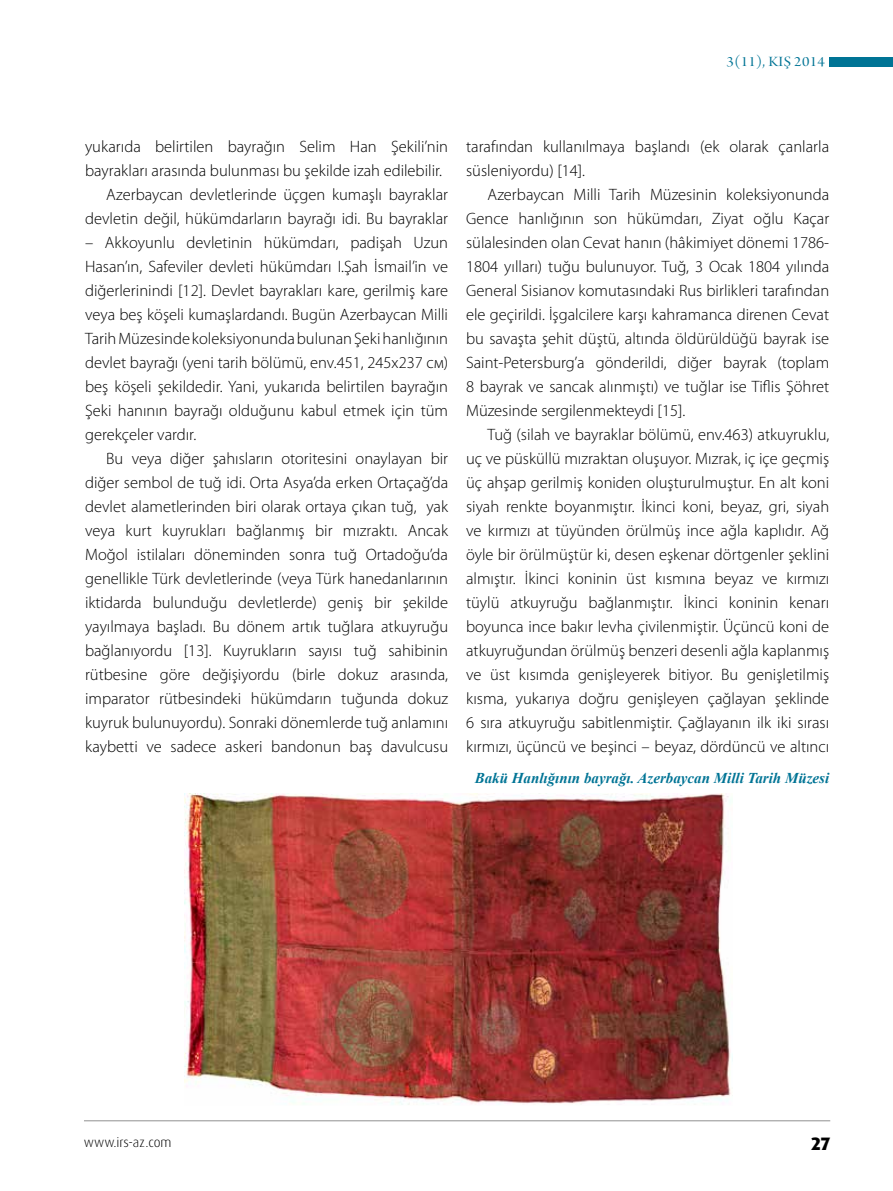
<style>
.page{position:relative;width:893px;height:1191px;background:#fff}
.page>*{position:absolute;margin:0;border:0;box-sizing:border-box;transform-origin:0 0}
.t1{font:800 18px "Dax Pro";color:#000}
.t2{font:300 16.5px/24px "Myriad Pro";color:#000;text-align:justify}
.t3{font:italic 700 15px "Times New Roman";color:#007495}
.t4{font:15px "Arno Pro Display";letter-spacing:.02em;color:#007495;scale:1.1 1}
.t5{font:300 13.5px "Dax Pro";color:#000}
</style>
<div class="page">
<hr style="left:84px;top:1120px;width:746px;height:1px;background:#909090">
<div style="left:829px;top:57px;width:64px;height:9px;background:#007495"></div>
<img style="left:184px;top:793px;width:547px;height:312px">
<p class="t4" style="left:727px;top:53px;width:91px">3(11), KIŞ 2014</p>
<p class="t2" style="left:85px;top:134px;width:365px">yukarıda belirtilen bayrağın Selim Han Şekili’nin</p>
<p class="t2" style="left:85px;top:158px;width:359px">bayrakları arasında bulunması bu şekilde izah edilebilir.</p>
<p class="t2" style="left:106px;top:182px;width:343px">Azerbaycan devletlerinde üçgen kumaşlı bayraklar</p>
<p class="t2" style="left:85px;top:206px;width:365px">devletin değil, hükümdarların bayrağı idi. Bu bayraklar</p>
<p class="t2" style="left:85px;top:230px;width:365px">– Akkoyunlu devletinin hükümdarı, padişah Uzun Hasan’ın, Safeviler devleti hükümdarı I.Şah İsmail’in ve diğerlerinindi [12]. Devlet bayrakları kare, gerilmiş kare veya beş köşeli kumaşlardandı. Bugün Azerbaycan Milli Tarih Müzesinde koleksiyonunda bulunan Şeki hanlığının devlet bayrağı (yeni tarih bölümü, env.451, 245х237 см) beş köşeli şekildedir. Yani, yukarıda belirtilen bayrağın Şeki hanının bayrağı olduğunu kabul etmek için tüm gerekçeler vardır.</p>
<p class="t2" style="left:85px;top:446px;width:365px;text-indent:21px">Bu veya diğer şahısların otoritesini onaylayan bir diğer sembol de tuğ idi. Orta Asya’da erken Ortaçağ’da devlet alametlerinden biri olarak ortaya çıkan tuğ, yak veya kurt kuyrukları bağlanmış bir mızraktı. Ancak Moğol istilaları döneminden sonra tuğ Ortadoğu’da genellikle Türk devletlerinde (veya Türk hanedanlarının iktidarda bulunduğu devletlerde) geniş bir şekilde yayılmaya başladı. Bu dönem artık tuğlara atkuyruğu bağlanıyordu [13]. Kuyrukların sayısı tuğ sahibinin rütbesine göre değişiyordu (birle dokuz arasında, imparator rütbesindeki hükümdarın tuğunda dokuz kuyruk bulunuyordu). Sonraki dönemlerde tuğ anlamını kaybetti ve sadece askeri bandonun baş davulcusu</p>
<p class="t2" style="left:466px;top:135px;width:365px">tarafından kullanılmaya başlandı (ek olarak çanlarla süsleniyordu) [14].</p>
<p class="t2" style="left:466px;top:183px;width:365px;text-indent:21px">Azerbaycan Milli Tarih Müzesinin koleksiyonunda Gence hanlığının son hükümdarı, Ziyat oğlu Kaçar sülalesinden olan Cevat hanın (hâkimiyet dönemi 1786- 1804 yılları) tuğu bulunuyor. Tuğ, 3 Ocak 1804 yılında General Sisianov komutasındaki Rus birlikleri tarafından ele geçirildi. İşgalcilere karşı kahramanca direnen Cevat bu savaşta şehit düştü, altında öldürüldüğü bayrak ise Saint-Petersburg’a gönderildi, diğer bayrak (toplam 8 bayrak ve sancak alınmıştı) ve tuğlar ise Tiflis Şöhret Müzesinde sergilenmekteydi [15].</p>
<p class="t2" style="left:466px;top:423px;width:365px;text-indent:21px">Tuğ (silah ve bayraklar bölümü, env.463) atkuyruklu, uç ve püsküllü mızraktan oluşuyor. Mızrak, iç içe geçmiş üç ahşap gerilmiş koniden oluşturulmuştur. En alt koni siyah renkte boyanmıştır. İkinci koni, beyaz, gri, siyah ve kırmızı at tüyünden örülmüş ince ağla kaplıdır. Ağ öyle bir örülmüştür ki, desen eşkenar dörtgenler şeklini almıştır. İkinci koninin üst kısmına beyaz ve kırmızı tüylü atkuyruğu bağlanmıştır. İkinci koninin kenarı boyunca ince bakır levha çivilenmiştir. Üçüncü koni de atkuyruğundan örülmüş benzeri desenli ağla kaplanmış ve üst kısımda genişleyerek bitiyor. Bu genişletilmiş kısma, yukarıya doğru genişleyen çağlayan şeklinde 6 sıra atkuyruğu sabitlenmiştir. Çağlayanın ilk iki sırası kırmızı, üçüncü ve beşinci – beyaz, dördüncü ve altıncı</p>
<p class="t3" style="left:475px;top:767px;width:356px">Bakü Hanlığının bayrağı. Azerbaycan Milli Tarih Müzesi</p>
<p class="t5" style="left:84px;top:1133px;width:89px">www.irs-az.com</p>
<p class="t1" style="left:811px;top:1131px;width:21px">27</p>
</div>
